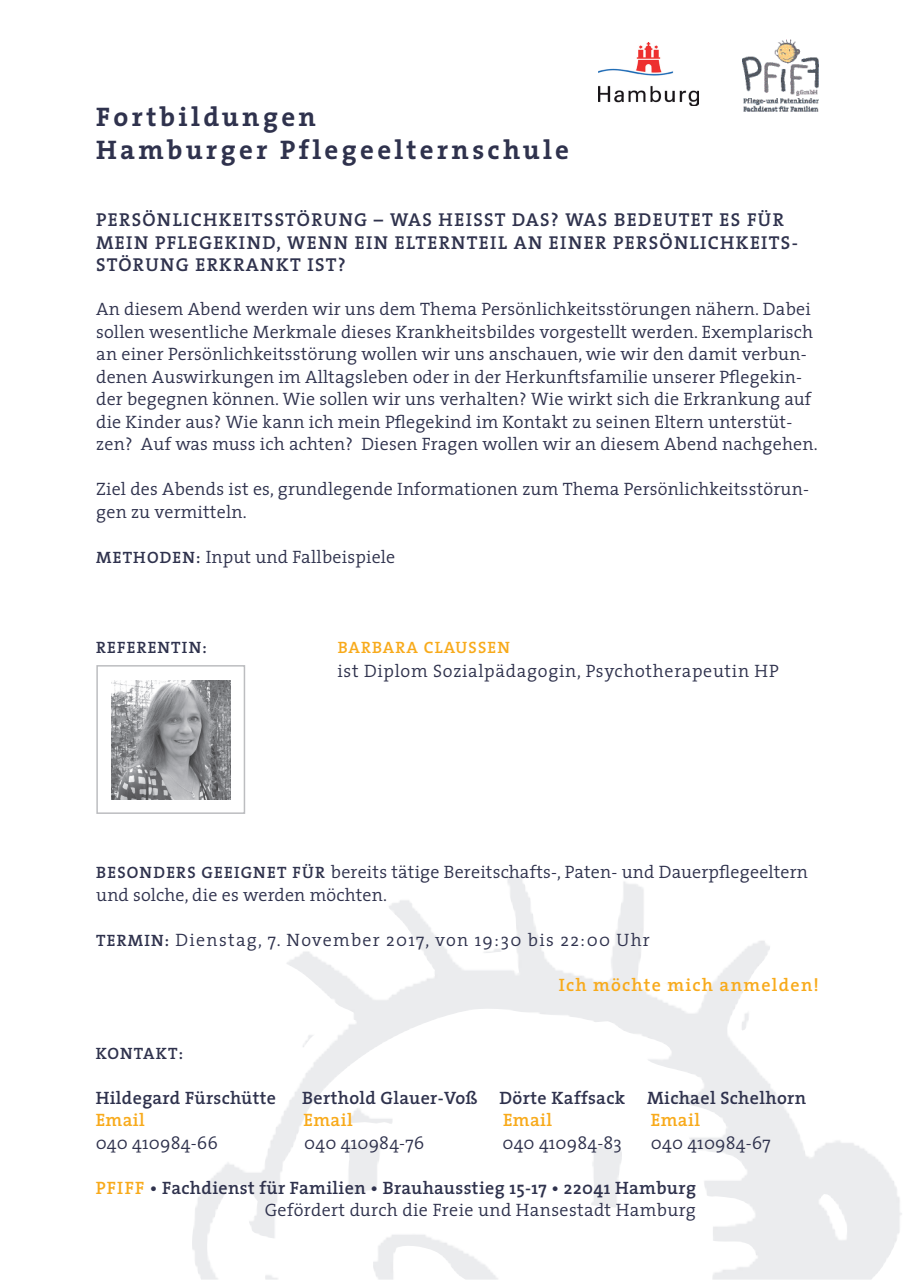
<style>
.page{position:relative;width:910px;height:1280px;background:#fff}
.page>*{position:absolute;margin:0;border:0;box-sizing:border-box;transform-origin:0 0}
.t1{font:700 27px/33px "The Serif";letter-spacing:.125em;color:#2f324d}
.t2{font:600 18.75px "The Serif";letter-spacing:.07em;color:#2f324d}
.t3{font:300 18px/22.5px "The Serif";letter-spacing:.01em;color:#2f324d}
.t4{font:600 18px/22.5px "The Serif";letter-spacing:.02em;color:#2f324d;text-align:right}
.t5{font:300 18px "The Serif";letter-spacing:.07em;color:#2f324d}
.t6{font:300 18px "The Serif";letter-spacing:.04em;color:#2f324d}
.t7{font:600 18px "The Serif";letter-spacing:.07em;color:#f8aa1b}
.t8{font:600 18px "The Serif";letter-spacing:.02em;color:#f8aa1b}
.t9{font:600 16.5px "The Serif";letter-spacing:.07em;color:#2f324d}
.t10{font:600 16.5px "The Serif";letter-spacing:.07em;color:#f8aa1b}
.s1{font-weight:600;font-size:16.5px}
.s2{color:#f8aa1b}
.s3{font-weight:300}
</style>
<div class="page">
<img style="left:742px;top:40px;width:77px;height:72px">
<img style="left:598px;top:43px;width:100px;height:62px">
<div style="left:96px;top:665px;width:149px;height:149px;border:2px solid #bcbdc0"></div>
<img style="left:112px;top:680px;width:118px;height:119px">
<h1 class="t1" style="left:96px;top:99px;width:474px">Fortbildungen<br>Hamburger Pflegeelternschule</h1>
<p class="t2" style="left:96px;top:204px;width:120px">PERSÖNLICHKEI</p>
<p class="t2" style="left:252px;top:204px;width:199px">TSSTÖRUNG – WAS HEI</p>
<p class="t2" style="left:473px;top:204px;width:154px">SST DAS? WAS BEDE</p>
<p class="t2" style="left:664px;top:204px;width:121px">UTET ES FÜR</p>
<p class="t2" style="left:96px;top:227px;width:13px">MEI</p>
<p class="t2" style="left:134px;top:227px;width:66px">N PFLEGEKI</p>
<p class="t2" style="left:247px;top:227px;width:486px">ND, WENN EIN ELTERNTEIL AN EINER PERSÖNLICHKEI</p>
<p class="t2" style="left:769px;top:227px;width:31px">TS-</p>
<p class="t2" style="left:96px;top:249px;width:251px">STÖRUNG ERKRANKT IST?</p>
<p class="t3" style="left:96px;top:298px;width:723px">An diesem Abend werden wir uns dem Thema Persönlichkeitsstörungen nähern. Dabei sollen wesentliche Merkmale dieses Krankheitsbildes vorgestellt werden. Exemplarisch an einer Persönlichkeitsstörung wollen wir uns anschauen, wie wir den damit verbun&shy;denen Auswirkungen im Alltagsleben oder in der Herkunftsfamilie unserer Pflegekin&shy;der begegnen können. Wie sollen wir uns verhalten? Wie wirkt sich die Erkrankung auf die Kinder aus? Wie kann ich mein Pflegekind im Kontakt zu seinen Eltern unterstüt&shy;zen? Auf was muss ich achten? Diesen Fragen wollen wir an diesem Abend nachgehen.</p>
<p class="t3" style="left:96px;top:478px;width:714px">Ziel des Abends ist es, grundlegende Informationen zum Thema Persönlichkeitsstörun&shy;gen zu vermitteln.</p>
<p class="t3" style="left:96px;top:545px;width:301px"><span class="s1">ME TH ODE N:</span> Input und Fallbeispiele</p>
<p class="t9" style="left:96px;top:634px;width:11px">REFE</p>
<p class="t9" style="left:137px;top:634px;width:72px">RENTIN:</p>
<p class="t10" style="left:338px;top:634px;width:174px">BARBARA CLAUSSEN</p>
<p class="t6" style="left:337px;top:656px;width:443px">ist Diplom Sozialpädagogin, Psychotherapeutin HP</p>
<p class="t3" style="left:96px;top:860px;width:713px;text-indent:157px"><span class="s1">NET F ÜR</span> bereits tätige Bereitschafts-, Paten- und Dauerpflegeeltern und solche, die es werden möchten.</p>
<p class="t5" style="left:96px;top:924px;width:555px"><span class="s1">TERMIN:</span> Dienstag, 7. November 2017, von 19:30 bis 22:00 Uhr</p>
<p class="t7" style="left:559px;top:969px;width:262px">ICH MÖCHTE MICH ANMELDEN!</p>
<p class="t9" style="left:96px;top:859px;width:117px">BESONDERS GEEIG</p>
<p class="t9" style="left:96px;top:1039px;width:89px">KONTAKT:</p>
<p class="t4" style="left:96px;top:1086px;width:182px">HILDEGARD FÜRSCHÜTTE</p>
<p class="t4" style="left:302px;top:1086px;width:506px">BERTHOLD GLAUER-VOß DÖRTE KAFFSACK MICHAEL SCHELHORN</p>
<p class="t8" style="left:96px;top:1105px;width:51px">EMAIL</p>
<p class="t8" style="left:304px;top:1105px;width:51px">EMAIL</p>
<p class="t8" style="left:503px;top:1105px;width:51px">EMAIL</p>
<p class="t8" style="left:651px;top:1105px;width:51px">EMAIL</p>
<p class="t3" style="left:96px;top:1131px;width:124px">040 410984-66</p>
<p class="t3" style="left:304px;top:1131px;width:122px">040 410984-76</p>
<p class="t3" style="left:502px;top:1131px;width:121px">040 410984-83</p>
<p class="t3" style="left:651px;top:1131px;width:121px">040 410984-67</p>
<p class="t4" style="left:96px;top:1176px;width:602px"><span class="s2">PFIFF</span> • FACHDIENST FÜR FAMILIEN • BRAUHAUSSTIEG 15-17 • 22041 HAMBURG<br><span class="s3">Gefördert durch die Freie und Hansestadt Hamburg</span></p>
</div>
